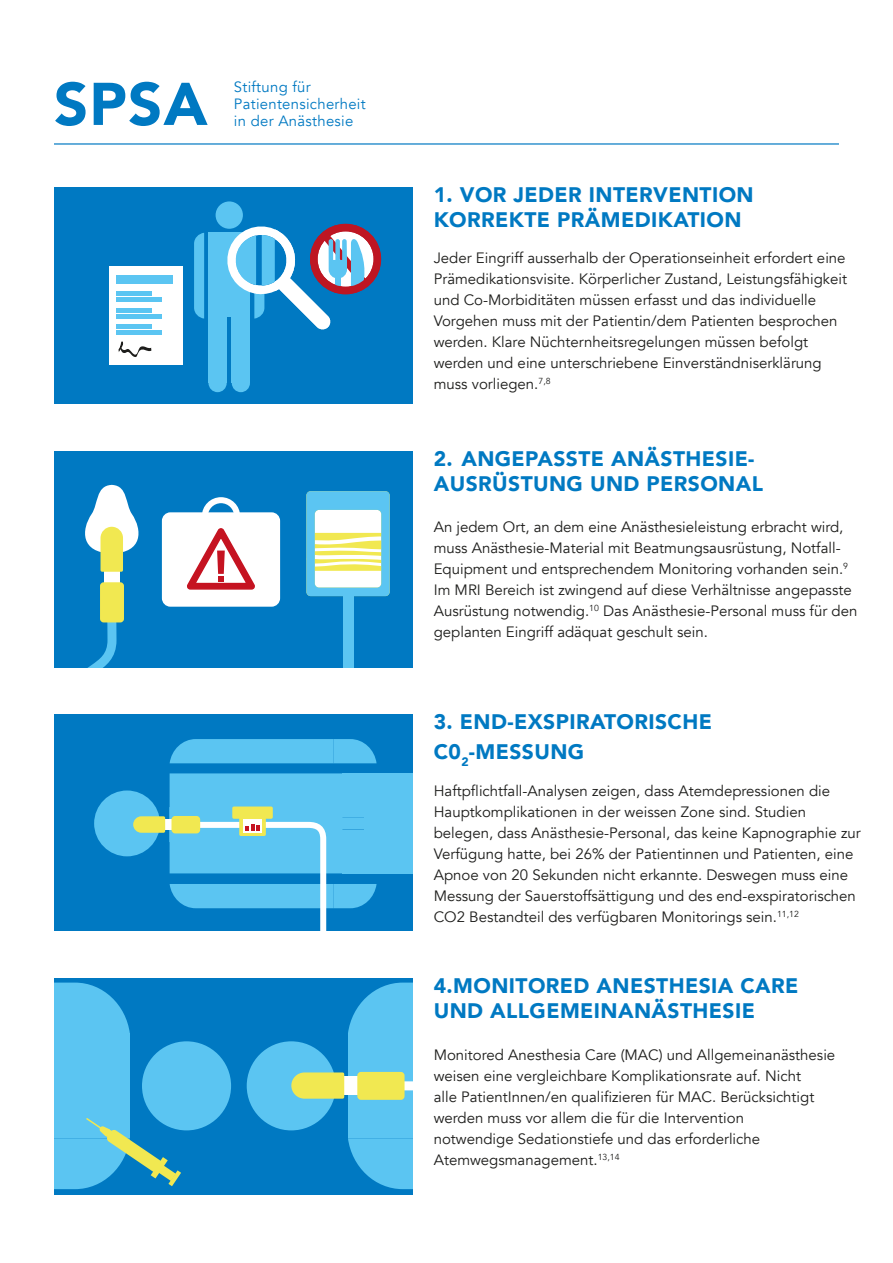
<style>
.page{position:relative;width:893px;height:1263px;background:#fff}
.page>*{position:absolute;margin:0;border:0;box-sizing:border-box;transform-origin:0 0}
.t1{font:900 59.55px "Avenir";color:#0079c2}
.t2{font:900 21px/25.2px "Avenir";letter-spacing:.02em;color:#0079c2}
.t3{font:15px/21px "Avenir";color:#1d1d1b}
.t4{font:14.85px/17.1px "Avenir";letter-spacing:.02em;color:#0079c2}
</style>
<div class="page">
<div style="left:54px;top:187px;width:358px;height:217px;background:#0079c2"></div>
<svg style="left:194px;top:233px;width:10px;height:86px"></svg>
<div style="left:208px;top:233px;width:42px;height:84px;background:#5bc5f2"></div>
<div style="left:208px;top:304px;width:19px;height:79px;background:#5bc5f2"></div>
<div style="left:208px;top:374px;width:19px;height:18px;background:#5bc5f2;border-radius:50%"></div>
<div style="left:232px;top:304px;width:18px;height:79px;background:#5bc5f2"></div>
<div style="left:232px;top:374px;width:18px;height:18px;background:#5bc5f2;border-radius:50%"></div>
<div style="left:216px;top:201px;width:27px;height:28px;background:#5bc5f2;border-radius:50%"></div>
<div style="left:109px;top:266px;width:73px;height:99px;background:#fff"></div>
<div style="left:116px;top:275px;width:56px;height:9px;background:#5bc5f2"></div>
<hr style="left:116px;top:292px;width:35px;height:4px;background:#5bc5f2">
<hr style="left:116px;top:298px;width:46px;height:4px;background:#5bc5f2">
<hr style="left:116px;top:308px;width:35px;height:4px;background:#5bc5f2">
<hr style="left:116px;top:314px;width:46px;height:4px;background:#5bc5f2">
<hr style="left:116px;top:325px;width:35px;height:4px;background:#5bc5f2">
<hr style="left:116px;top:331px;width:46px;height:4px;background:#5bc5f2">
<svg style="left:118px;top:341px;width:34px;height:16px"></svg>
<svg style="left:224px;top:223px;width:152px;height:107px"></svg>
<div style="left:310px;top:224px;width:71px;height:70px;border:8px solid #be1622;border-radius:50%"></div>
<div style="left:54px;top:451px;width:358px;height:216px;background:#0079c2"></div>
<div style="left:104px;top:570px;width:16px;height:16px;background:#fff"></div>
<svg style="left:85px;top:485px;width:54px;height:87px"></svg>
<svg style="left:89px;top:622px;width:28px;height:45px"></svg>
<div style="left:102px;top:584px;width:20px;height:37px;background:#f1e851;border-radius:2px"></div>
<div style="left:100px;top:582px;width:24px;height:40px;border:3px solid #f1e851;border-radius:2px"></div>
<div style="left:343px;top:591px;width:10px;height:76px;background:#5bc5f2"></div>
<div style="left:162px;top:512px;width:118px;height:95px;background:#fff;border-radius:9px"></div>
<div style="left:202px;top:497px;width:38px;height:38px;border:6px solid #fff;border-radius:50%"></div>
<svg style="left:187px;top:527px;width:68px;height:63px"></svg>
<svg style="left:306px;top:491px;width:84px;height:105px;background:#b8e2d7"></svg>
<div style="left:54px;top:978px;width:358px;height:217px;background:#0079c2"></div>
<div style="left:142px;top:1041px;width:89px;height:89px;background:#5bc5f2;border-radius:50%"></div>
<svg style="left:54px;top:982px;width:76px;height:51px"></svg>
<div style="left:54px;top:1033px;width:76px;height:105px;background:#5bc5f2"></div>
<div style="left:247px;top:1041px;width:89px;height:89px;background:#5bc5f2;border-radius:50%"></div>
<svg style="left:348px;top:982px;width:64px;height:51px"></svg>
<div style="left:348px;top:1033px;width:64px;height:105px;background:#5bc5f2"></div>
<svg style="left:54px;top:1118px;width:127px;height:71px"></svg>
<svg style="left:290px;top:1071px;width:122px;height:119px"></svg>
<div style="left:359px;top:1073px;width:44px;height:25px;background:#f1e851;border-radius:2px"></div>
<div style="left:357px;top:1072px;width:48px;height:28px;border:3px solid #f1e851;border-radius:2px"></div>
<div style="left:54px;top:714px;width:358px;height:217px;background:#0079c2"></div>
<div style="left:94px;top:790px;width:66px;height:66px;background:#5bc5f2;border-radius:50%"></div>
<div style="left:373px;top:829px;width:39px;height:44px;background:#5bc5f2"></div>
<div style="left:373px;top:773px;width:39px;height:44px;background:#5bc5f2"></div>
<svg style="left:170px;top:739px;width:207px;height:24px;background:#54bfee"></svg>
<div style="left:365px;top:807px;width:47px;height:34px;background:#5bc5f2"></div>
<svg style="left:132px;top:773px;width:245px;height:158px"></svg>
<hr style="left:54px;top:143px;width:785px;height:2px;background:#0079c2">
<h1 class="t1" style="left:54px;top:53px;width:155px">SPSA</h1>
<p class="t4" style="left:234px;top:78px;width:133px">Stiftung für<br>Patientensicherheit in der Anästhesie</p>
<h2 class="t2" style="left:434px;top:181px;width:321px">1. VOR JEDER INTERVENTION<br>KORREKTE PRÄMEDIKATION</h2>
<p class="t3" style="left:434px;top:247px;width:415px">Jeder Eingriff ausserhalb der Operationseinheit erfordert eine Prämedikationsvisite. Körperlicher Zustand, Leistungsfähigkeit und Co-Morbiditäten müssen erfasst und das individuelle Vorgehen muss mit der Patientin/dem Patienten besprochen werden. Klare Nüchternheitsregelungen müssen befolgt werden und eine unterschriebene Einverständniserklärung muss vorliegen.<sup>7,8</sup></p>
<h2 class="t2" style="left:434px;top:445px;width:331px">2. ANGEPASSTE ANÄSTHESIE-<br>AUSRÜSTUNG UND PERSONAL</h2>
<p class="t3" style="left:434px;top:517px;width:425px">An jedem Ort, an dem eine Anästhesieleistung erbracht wird, muss Anästhesie-Material mit Beatmungsausrüstung, Notfall-Equipment und entsprechendem Monitoring vorhanden sein.<sup>9<br></sup>Im MRI Bereich ist zwingend auf diese Verhältnisse angepasste Ausrüstung notwendig.<sup>10</sup> Das Anästhesie-Personal muss für den geplanten Eingriff adäquat geschult sein.</p>
<h2 class="t2" style="left:434px;top:706px;width:280px;line-height:30px">3. END-EXSPIRATORISCHE<br>C0<sub>2</sub>-MESSUNG</h2>
<p class="t3" style="left:434px;top:781px;width:429px">Haftpflichtfall-Analysen zeigen, dass Atemdepressionen die Hauptkomplikationen in der weissen Zone sind. Studien belegen, dass Anästhesie-Personal, das keine Kapnographie zur Verfügung hatte, bei 26% der Patientinnen und Patienten, eine Apnoe von 20 Sekunden nicht erkannte. Deswegen muss eine Messung der Sauerstoffsättigung und des end-exspiratorischen CO2 Bestandteil des verfügbaren Monitorings sein.<sup>11,12</sup></p>
<h2 class="t2" style="left:434px;top:972px;width:366px">4.MONITORED ANESTHESIA CARE<br>UND ALLGEMEINANÄSTHESIE</h2>
<p class="t3" style="left:434px;top:1044px;width:403px">Monitored Anesthesia Care (MAC) und Allgemeinanästhesie weisen eine vergleichbare Komplikationsrate auf. Nicht<br>alle PatientInnen/en qualifizieren für MAC. Berücksichtigt werden muss vor allem die für die Intervention<br>notwendige Sedationstiefe und das erforderliche Atemwegsmanagement.<sup>13,14</sup></p>
</div>
